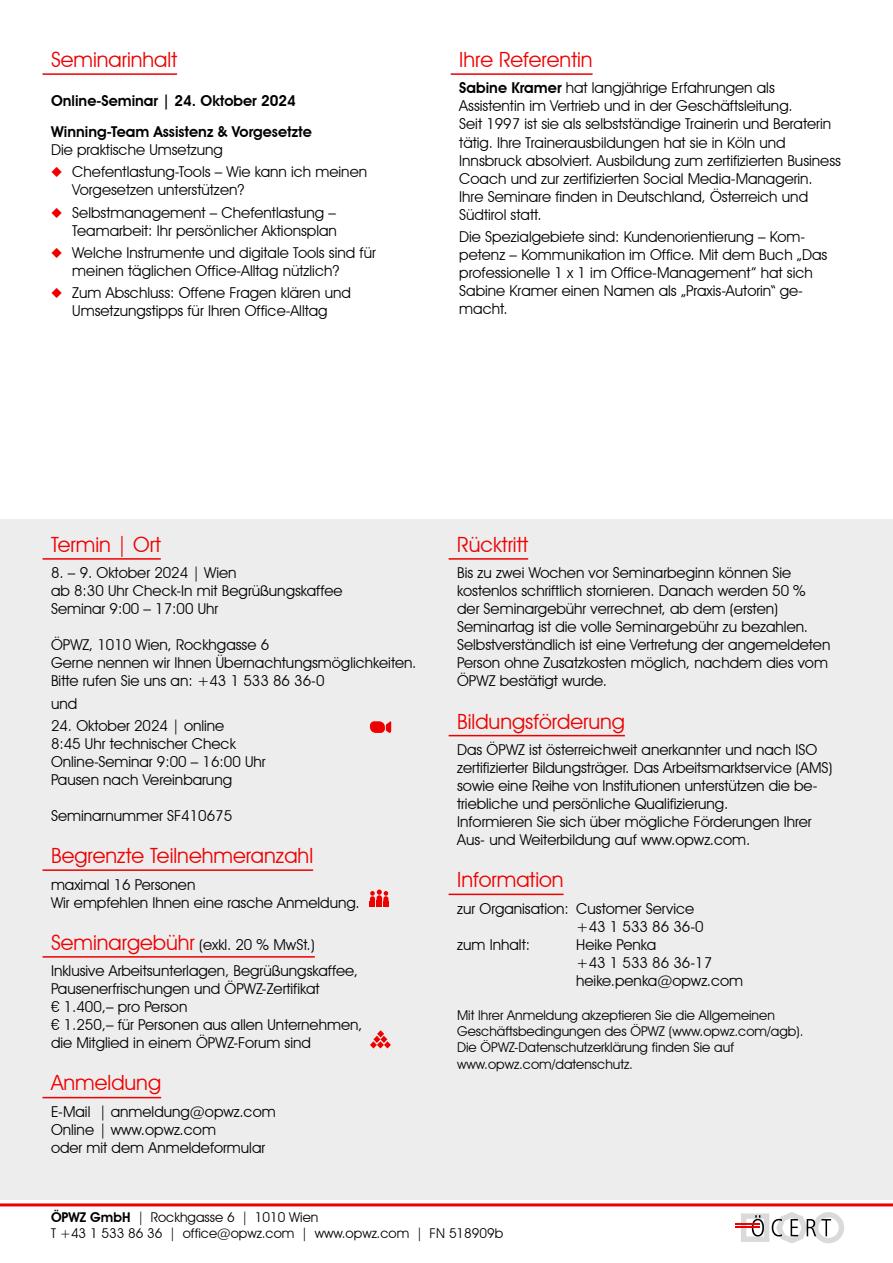
<style>
.page{position:relative;width:893px;height:1263px;background:#fff}
.page>*{position:absolute;margin:0;border:0;box-sizing:border-box;transform-origin:0 0}
.Überschrift_Text{font:21px "Avant Garde IT Cby BT";color:#e00}
.Text_mit_Abstand{font:15px/18px "Avant Garde IT Cby BT";color:#000}
.Inhalt_Aufzählung_0{font:600 15px "Avant Garde IT Cby BT";color:#000}
.Überschrift_Text-2{font:15px "Avant Garde IT Cby BT";color:#000}
.t1{font:13.5px/16.2px "Avant Garde IT Cby BT";color:#000}
.s1{font-weight:600}
.s2{font-size:21px;color:#e00}
</style>
<div class="page">
<hr style="left:0;top:1203px;width:893px;height:3px;background:#e00">
<svg style="left:736px;top:1212px;width:108px;height:31px"></svg>
<hr style="left:43px;top:73px;width:134px;height:2px;background:#e00">
<div style="left:0;top:519px;width:893px;height:680px;background:#ededed"></div>
<hr style="left:43px;top:558px;width:118px;height:2px;background:#e00">
<hr style="left:43px;top:869px;width:270px;height:2px;background:#e00">
<hr style="left:43px;top:956px;width:272px;height:2px;background:#e00">
<hr style="left:43px;top:1097px;width:118px;height:1px;background:#e00">
<hr style="left:449px;top:558px;width:79px;height:2px;background:#e00">
<hr style="left:449px;top:735px;width:176px;height:1px;background:#e00">
<hr style="left:449px;top:894px;width:115px;height:1px;background:#e00">
<svg style="left:370px;top:721px;width:21px;height:12px"></svg>
<svg style="left:370px;top:889px;width:18px;height:17px"></svg>
<svg style="left:370px;top:1030px;width:21px;height:18px"></svg>
<hr style="left:451px;top:73px;width:142px;height:2px;background:#e00">
<p class="Überschrift_Text" style="left:51px;top:47px;width:128px">Seminarinhalt</p>
<p class="Inhalt_Aufzählung_0" style="left:51px;top:92px;width:246px">Online-Seminar | 24. Oktober 2024</p>
<p class="Inhalt_Aufzählung_0" style="left:51px;top:123px;width:262px">Winning-Team Assistenz &amp; Vorgesetzte</p>
<p class="Text_mit_Abstand" style="left:51px;top:141px;width:173px">Die praktische Umsetzung</p>
<p class="Text_mit_Abstand" style="left:72px;top:163px;width:296px">Chefentlastung-Tools – Wie kann ich meinen<br>Vorgesetzen unterstützen?</p>
<p class="Text_mit_Abstand" style="left:72px;top:203px;width:266px">Selbstmanagement – Chefentlastung –<br>Teamarbeit: Ihr persönlicher Aktionsplan</p>
<p class="Text_mit_Abstand" style="left:72px;top:243px;width:305px">Welche Instrumente und digitale Tools sind für meinen täglichen Office-Alltag nützlich?</p>
<p class="Text_mit_Abstand" style="left:72px;top:284px;width:280px">Zum Abschluss: Offene Fragen klären und<br>Umsetzungstipps für Ihren Office-Alltag</p>
<p class="Überschrift_Text" style="left:459px;top:47px;width:135px">Ihre Referentin</p>
<p class="Text_mit_Abstand" style="left:459px;top:79px;width:383px"><span class="s1">Sabine Kramer</span> hat langjährige Erfahrungen als Assistentin im Vertrieb und in der Geschäftsleitung.<br>Seit 1997 ist sie als selbstständige Trainerin und Beraterin tätig. Ihre Trainerausbildungen hat sie in Köln und Innsbruck absolviert. Ausbildung zum zertifizierten Business Coach und zur zertifizierten Social Media-Managerin.<br>Ihre Seminare finden in Deutschland, Österreich und Südtirol statt.</p>
<p class="Text_mit_Abstand" style="left:459px;top:227px;width:370px">Die Spezialgebiete sind: Kundenorientierung – Kom&shy;petenz – Kommunikation im Office. Mit dem Buch „Das professionelle 1 x 1 im Office-Management” hat sich Sabine Kramer einen Namen als „Praxis-Autorin“ ge&shy;macht.</p>
<p class="Überschrift_Text" style="left:51px;top:531px;width:111px">Termin | Ort</p>
<p class="Text_mit_Abstand" style="left:51px;top:564px;width:187px">8. – 9. Oktober 2024 | Wien</p>
<p class="Text_mit_Abstand" style="left:51px;top:582px;width:293px">ab 8:30 Uhr Check-In mit Begrüßungskaffee</p>
<p class="Text_mit_Abstand" style="left:51px;top:600px;width:169px">Seminar 9:00 – 17:00 Uhr</p>
<p class="Text_mit_Abstand" style="left:51px;top:636px;width:220px">ÖPWZ, 1010 Wien, Rockhgasse 6</p>
<p class="Text_mit_Abstand" style="left:51px;top:654px;width:367px">Gerne nennen wir Ihnen Übernachtungsmöglichkeiten.</p>
<p class="Text_mit_Abstand" style="left:51px;top:672px;width:275px">Bitte rufen Sie uns an: +43 1 533 86 36-0</p>
<p class="Text_mit_Abstand" style="left:51px;top:694px;width:28px">und</p>
<p class="Text_mit_Abstand" style="left:51px;top:716px;width:175px">24. Oktober 2024 | online</p>
<p class="Text_mit_Abstand" style="left:51px;top:734px;width:186px">8:45 Uhr technischer Check</p>
<p class="Text_mit_Abstand" style="left:51px;top:752px;width:216px">Online-Seminar 9:00 – 16:00 Uhr</p>
<p class="Text_mit_Abstand" style="left:51px;top:770px;width:183px">Pausen nach Vereinbarung</p>
<p class="Text_mit_Abstand" style="left:51px;top:806px;width:183px">Seminarnummer SF410675</p>
<p class="Überschrift_Text" style="left:51px;top:843px;width:264px">Begrenzte Teilnehmeranzahl</p>
<p class="Text_mit_Abstand" style="left:51px;top:875px;width:310px">maximal 16 Personen<br>Wir empfehlen Ihnen eine rasche Anmeldung.</p>
<p class="Überschrift_Text-2" style="left:51px;top:935px;width:265px"><span class="s2">Seminargebühr</span> (exkl. 20 % MwSt.)</p>
<p class="Text_mit_Abstand" style="left:51px;top:962px;width:308px">Inklusive Arbeitsunterlagen, Begrüßungskaffee,<br>Pausenerfrischungen und ÖPWZ-Zertifikat</p>
<p class="Text_mit_Abstand" style="left:51px;top:998px;width:138px">€ 1.400,– pro Person</p>
<p class="Text_mit_Abstand" style="left:51px;top:1016px;width:313px">€ 1.250,– für Personen aus allen Unternehmen, die Mitglied in einem ÖPWZ-Forum sind</p>
<p class="Überschrift_Text" style="left:51px;top:1070px;width:112px">Anmeldung</p>
<p class="Text_mit_Abstand" style="left:51px;top:1102px;width:226px">E-Mail | anmeldung@opwz.com<br>Online | www.opwz.com<br>oder mit dem Anmeldeformular</p>
<p class="Überschrift_Text" style="left:457px;top:531px;width:73px">Rücktritt</p>
<p class="Text_mit_Abstand" style="left:457px;top:564px;width:375px">Bis zu zwei Wochen vor Seminarbeginn können Sie kostenlos schriftlich stornieren. Danach werden 50 % der Seminargebühr verrechnet, ab dem (ersten)<br>Seminartag ist die volle Seminargebühr zu bezahlen.<br>Selbstverständlich ist eine Vertretung der angemeldeten Person ohne Zusatzkosten möglich, nachdem dies vom ÖPWZ bestätigt wurde.</p>
<p class="Überschrift_Text" style="left:457px;top:708px;width:169px">Bildungsförderung</p>
<p class="Text_mit_Abstand" style="left:457px;top:740px;width:377px">Das ÖPWZ ist österreichweit anerkannter und nach ISO zertifizierter Bildungsträger. Das Arbeitsmarktservice (AMS) sowie eine Reihe von Institutionen unterstützen die be&shy;triebliche und persönliche Qualifizierung.<br>Informieren Sie sich über mögliche Förderungen Ihrer Aus- und Weiterbildung auf www.opwz.com.</p>
<p class="Überschrift_Text" style="left:457px;top:867px;width:108px">Information</p>
<p class="Text_mit_Abstand" style="left:457px;top:899px;width:239px">zur Organisation: Customer Service</p>
<p class="Text_mit_Abstand" style="left:576px;top:917px;width:129px">+43 1 533 86 36-0</p>
<p class="Text_mit_Abstand" style="left:457px;top:935px;width:74px">zum Inhalt:</p>
<p class="Text_mit_Abstand" style="left:576px;top:935px;width:169px">Heike Penka<br>+43 1 533 86 36-17 heike.penka@opwz.com</p>
<p class="t1" style="left:457px;top:1007px;width:348px">Mit Ihrer Anmeldung akzeptieren Sie die Allgemeinen Geschäftsbedingungen des ÖPWZ (www.opwz.com/agb).<br>Die ÖPWZ-Datenschutzerklärung finden Sie auf www.opwz.com/datenschutz.</p>
<p class="t1" style="left:51px;top:1209px;width:454px"><span class="s1">ÖPWZ GmbH</span> | Rockhgasse 6 | 1010 Wien<br>T +43 1 533 86 36 | office@opwz.com | www.opwz.com | FN 518909b</p>
</div>
